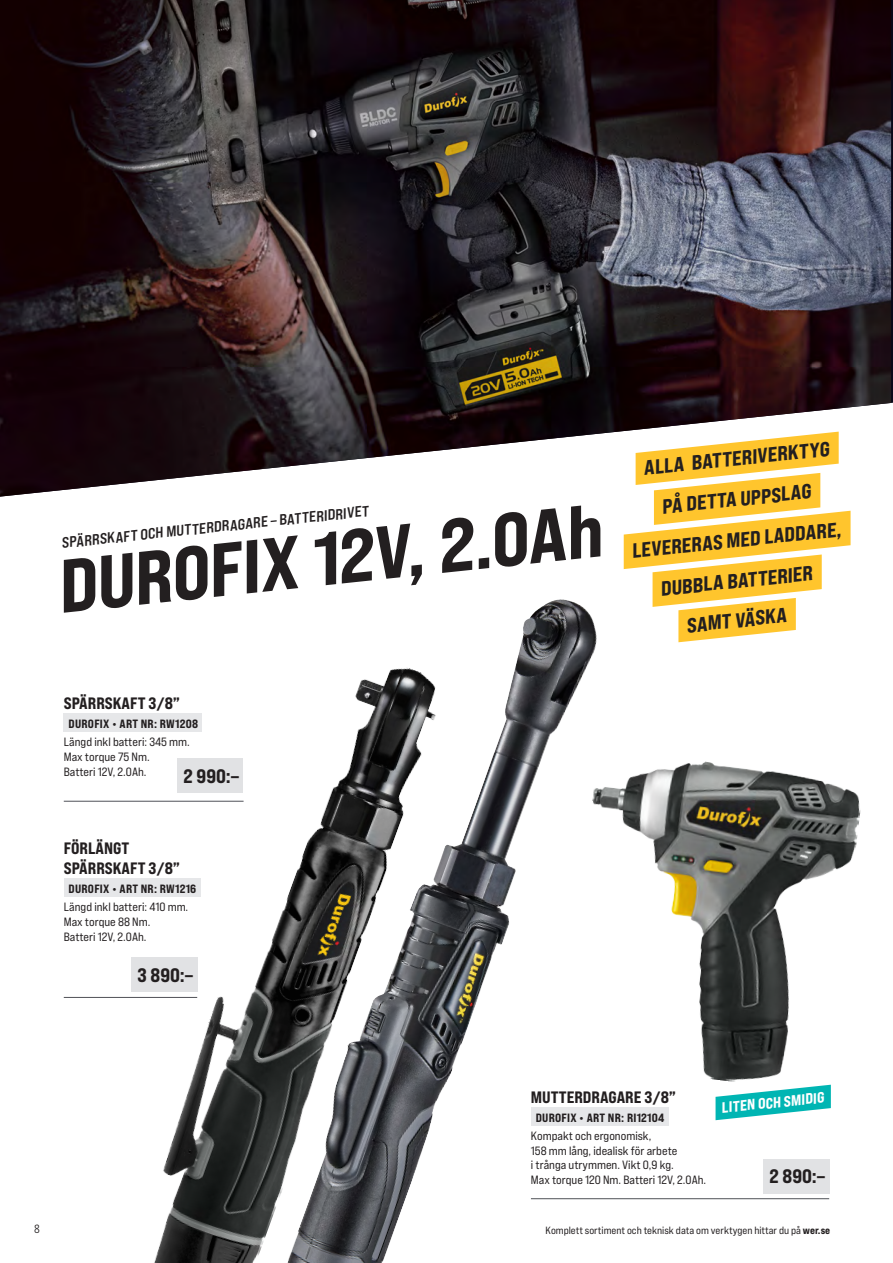
<style>
.page{position:relative;width:893px;height:1263px;background:#fff}
.page>*{position:absolute;margin:0;border:0;box-sizing:border-box;transform-origin:0 0}
.t1{font:75px "Bebas Neue Pro Exp Eb";color:#231f20}
.t2{font:20.55px/40.3px "Bebas Neue Pro Exp Eb";color:#231f20;text-align:center}
.t3{font:19.5px "Bebas Neue Pro Exp Eb";letter-spacing:.005em;color:#231f20}
.t4{font:16.5px/19.8px "Bebas Neue Pro Exp Eb";color:#231f20}
.t5{font:15px "Bebas Neue Pro Exp Bd";color:#231f20}
.t6{font:15px "Bebas Neue Pro Exp Eb";color:#fff}
.t7{font:12px/15px "Bebas Neue Pro Exp Rg";color:#231f20}
.t8{font:12px "Bebas Neue Pro Exp Eb";letter-spacing:.02em;color:#231f20}
.t9{font:300 condensed 12px "Frutiger LT Std";color:#231f20}
.t10{font:10.5px "Bebas Neue Pro Exp Rg";color:#231f20}
.s1{font-family:"Bebas Neue Pro Exp Eb"}
</style>
<div class="page">
<img style="left:0;top:0;width:891px;height:497px">
<div style="left:64px;top:714px;width:138px;height:18px;background:#e6e7e9"></div>
<div style="left:64px;top:878px;width:136px;height:19px;background:#e6e7e9"></div>
<div style="left:531px;top:1107px;width:137px;height:19px;background:#e6e7e9"></div>
<img style="left:122px;top:713px;width:165px;height:550px">
<img style="left:287px;top:599px;width:310px;height:664px">
<img style="left:561px;top:749px;width:300px;height:344px">
<svg style="left:624px;top:432px;width:227px;height:210px"></svg>
<svg style="left:716px;top:1085px;width:115px;height:35px"></svg>
<div style="left:177px;top:759px;width:66px;height:34px;background:#e1e2e4"></div>
<div style="left:131px;top:958px;width:66px;height:34px;background:#e1e2e4"></div>
<div style="left:763px;top:1159px;width:66px;height:34px;background:#e1e2e4"></div>
<hr style="left:64px;top:801px;width:180px;height:1px;background:#4f5157">
<hr style="left:64px;top:997px;width:133px;height:1px;background:#4f5157">
<hr style="left:531px;top:1198px;width:298px;height:1px;background:#4f5157">
<h1 class="t1" style="left:52px;top:540px;width:549px;rotate:-6deg">DUROFIX 12V, 2.0Ah</h1>
<p class="t5" style="left:61px;top:534px;width:310px;rotate:-6deg">SPÄRRSKAFT OCH MUTTERDRAGARE – BATTERIDRIVET</p>
<h3 class="t4" style="left:64px;top:693px;width:118px">SPÄRRSKAFT 3/8”</h3>
<p class="t8" style="left:69px;top:716px;width:131px">DUROFIX • ART NR: RW1208</p>
<p class="t7" style="left:64px;top:734px;width:128px">Längd inkl batteri: 345 mm.<br>Max torque 75 Nm.<br>Batteri 12V, 2.0Ah.</p>
<h3 class="t3" style="left:184px;top:764px;width:57px">2 990:–</h3>
<h3 class="t4" style="left:64px;top:838px;width:118px">FÖRLÄNGT<br>SPÄRRSKAFT 3/8”</h3>
<p class="t8" style="left:69px;top:881px;width:129px">DUROFIX • ART NR: RW1216</p>
<p class="t7" style="left:64px;top:899px;width:126px">Längd inkl batteri: 410 mm.<br>Max torque 88 Nm.<br>Batteri 12V, 2.0Ah.</p>
<h3 class="t3" style="left:138px;top:963px;width:57px">3 890:–</h3>
<h2 class="t2" style="left:641px;top:448px;width:188px;rotate:-6deg">ALLA BATTERIVERKTYG<br>PÅ DETTA UPPSLAG</h2>
<h2 class="t2" style="left:629px;top:530px;width:212px;rotate:-6deg">LEVERERAS MED LADDARE,</h2>
<h2 class="t2" style="left:658px;top:568px;width:154px;rotate:-6deg">DUBBLA BATTERIER</h2>
<h2 class="t2" style="left:684px;top:605px;width:102px;rotate:-6deg">SAMT VÄSKA</h2>
<h3 class="t4" style="left:531px;top:1087px;width:147px">MUTTERDRAGARE 3/8”</h3>
<p class="t8" style="left:536px;top:1110px;width:130px">DUROFIX • ART NR: RI12104</p>
<p class="t7" style="left:531px;top:1128px;width:177px;line-height:14.5px">Kompakt och ergonomisk,<br>158 mm lång, idealisk för arbete<br>i trånga utrymmen. Vikt 0,9 kg.<br>Max torque 120 Nm. Batteri 12V, 2.0Ah.</p>
<p class="t6" style="left:720px;top:1098px;width:105px;rotate:-6deg">LITEN OCH SMIDIG</p>
<h3 class="t3" style="left:769px;top:1164px;width:57px">2 890:–</h3>
<p class="t9" style="left:34px;top:1222px;width:7px">8</p>
<p class="t10" style="left:546px;top:1224px;width:286px">Komplett sortiment och teknisk data om verktygen hittar du på <span class="s1">wer.se</span></p>
</div>
